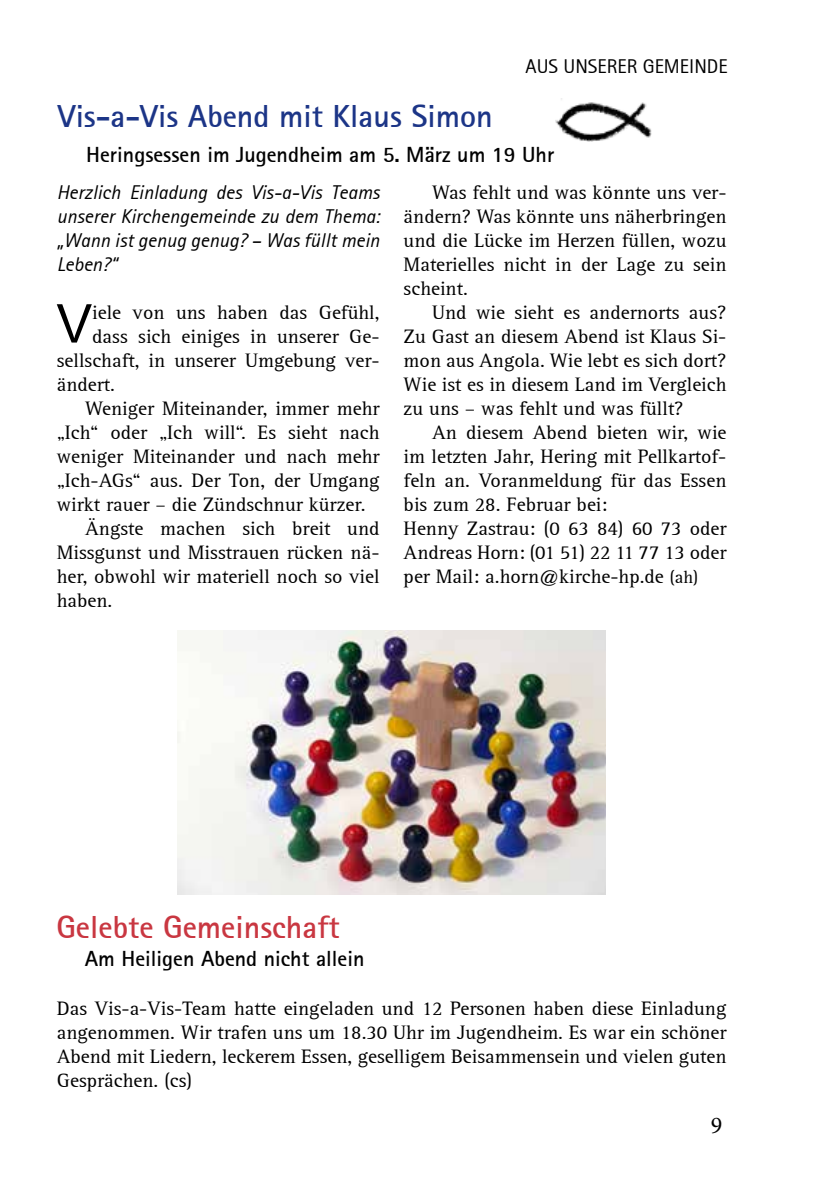
<style>
.page{position:relative;width:840px;height:1191px;background:#fff}
.page>*{position:absolute;margin:0;border:0;box-sizing:border-box;transform-origin:0 0}
.t1{font:53.6px "Arial";color:#000}
.t2{font:700 32px "Rotis Sans Serif";color:#1c3587}
.t3{font:700 32px "Rotis Sans Serif";color:#c93741}
.t4{font:24px "Minion Pro";color:#000}
.t5{font:700 22px "Rotis Sans Serif";color:#000}
.t6{font:20px/24px "Rotis Serif";color:#000;text-align:justify}
.t7{font:italic 20px/24px "Rotis Sans Serif";color:#000;text-align:justify}
.t8{font:20px "Rotis Sans Serif";color:#000}
.s1{font-size:18px}
</style>
<div class="page">
<img style="left:555px;top:99px;width:96px;height:43px">
<img style="left:177px;top:630px;width:428px;height:264px">
<p class="t8" style="left:525px;top:54px;width:203px">AUS UNSERER GEMEINDE</p>
<h2 class="t2" style="left:58px;top:96px;width:436px">Vis-a-Vis Abend mit Klaus Simon</h2>
<p class="t5" style="left:86px;top:141px;width:469px">Heringsessen im Jugendheim am 5. März um 19 Uhr</p>
<p class="t7" style="left:57px;top:180px;width:324px">Herzlich Einladung des Vis-a-Vis Teams unserer Kirchengemeinde zu dem Thema: „Wann ist genug genug? – Was füllt mein Leben?“</p>
<h1 class="t1" style="left:56px;top:287px;width:37px">V</h1>
<p class="t6" style="left:92px;top:300px;width:289px">iele von uns haben das Gefühl,</p>
<p class="t6" style="left:403px;top:180px;width:324px;text-indent:28px">Was fehlt und was könnte uns ver&shy;ändern? Was könnte uns näherbringen und die Lücke im Herzen füllen, wozu Materielles nicht in der Lage zu sein scheint.</p>
<p class="t6" style="left:403px;top:300px;width:324px;text-indent:28px">Und wie sieht es andernorts aus?<br>Zu Gast an diesem Abend ist Klaus Si&shy;mon aus Angola. Wie lebt es sich dort?<br>Wie ist es in diesem Land im Vergleich zu uns – was fehlt und was füllt?</p>
<p class="t6" style="left:403px;top:420px;width:324px;text-align:left;text-indent:28px">An diesem Abend bieten wir, wie im letzten Jahr, Hering mit Pellkartof&shy;feln an. Voranmeldung für das Essen bis zum 28. Februar bei:<br>Henny Zastrau: (0 63 84) 60 73 oder Andreas Horn: (01 51) 22 11 77 13 oder per Mail: a.horn@kirche-hp.de <span class="s1">(ah)</span></p>
<p class="t6" style="left:92px;top:324px;width:288px">dass sich einiges in unserer Ge-</p>
<p class="t6" style="left:57px;top:348px;width:324px">sellschaft, in unserer Umgebung ver-</p>
<p class="t6" style="left:57px;top:372px;width:60px">ändert.</p>
<p class="t6" style="left:85px;top:396px;width:296px">Weniger Miteinander, immer mehr</p>
<p class="t6" style="left:57px;top:420px;width:324px">„Ich“ oder „Ich will“. Es sieht nach</p>
<p class="t6" style="left:57px;top:444px;width:324px">weniger Miteinander und nach mehr</p>
<p class="t6" style="left:57px;top:468px;width:324px">„Ich-AGs“ aus. Der Ton, der Umgang</p>
<p class="t6" style="left:57px;top:492px;width:310px">wirkt rauer – die Zündschnur kürzer.</p>
<p class="t6" style="left:85px;top:516px;width:296px">Ängste machen sich breit und</p>
<p class="t6" style="left:57px;top:540px;width:324px">Missgunst und Misstrauen rücken nä-</p>
<p class="t6" style="left:57px;top:564px;width:324px">her, obwohl wir materiell noch so viel</p>
<p class="t6" style="left:57px;top:588px;width:57px">haben.</p>
<h2 class="t3" style="left:56px;top:907px;width:285px">Gelebte Gemeinschaft</h2>
<p class="t5" style="left:85px;top:945px;width:281px">Am Heiligen Abend nicht allein</p>
<p class="t6" style="left:57px;top:996px;width:670px">Das Vis-a-Vis-Team hatte eingeladen und 12 Personen haben diese Einladung angenommen. Wir trafen uns um 18.30 Uhr im Jugendheim. Es war ein schöner Abend mit Liedern, leckerem Essen, geselligem Beisammensein und vielen guten Gesprächen. (cs)</p>
<p class="t4" style="left:710px;top:1109px;width:13px">9</p>
</div>
